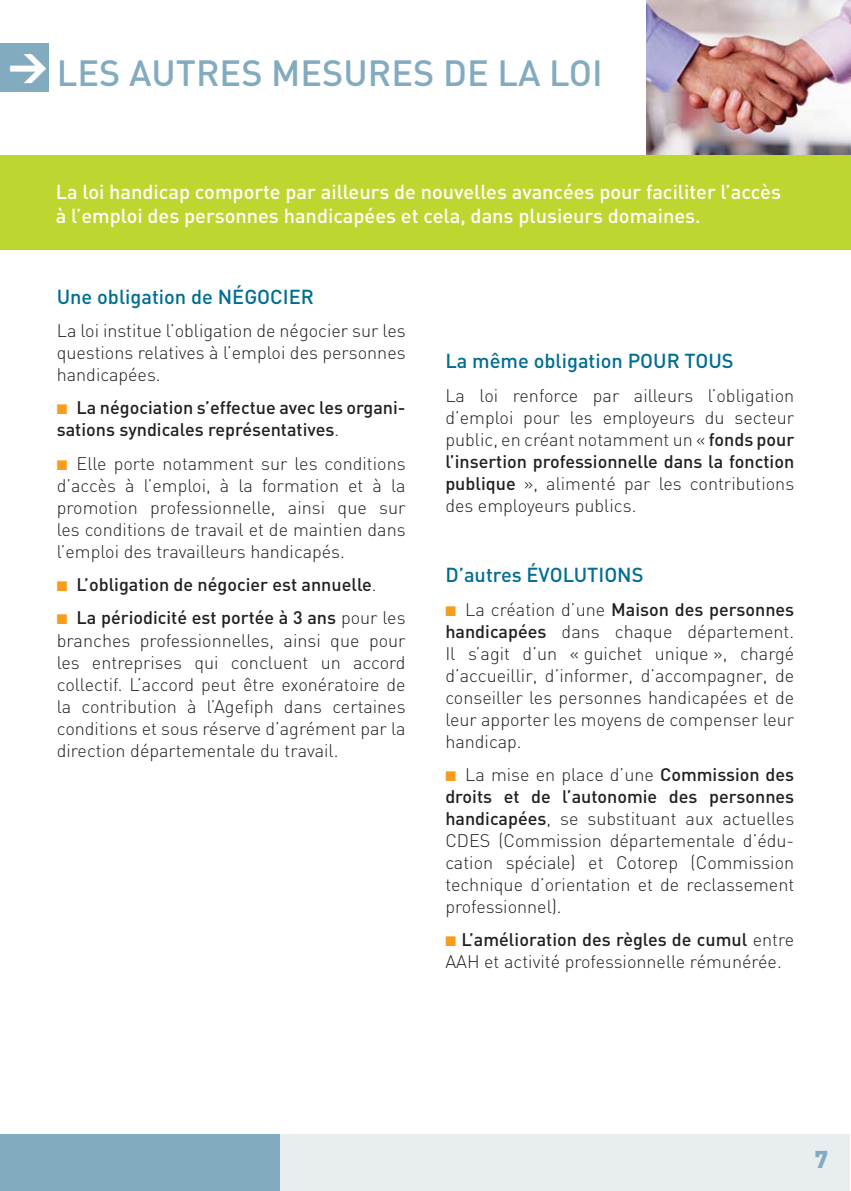
<style>
.page{position:relative;width:851px;height:1191px;background:#fff}
.page>*{position:absolute;margin:0;border:0;box-sizing:border-box;transform-origin:0 0}
.t1{font:500 36px "DIN";color:#82abc0}
.t2{font:900 24px "DIN";color:#82abc0}
.t3{font:500 20px/24px "DIN";color:#fff}
.t4{font:500 20px "DIN";color:#006d92}
.t5{font:300 18px/22px "DIN";color:#231f20;text-align:justify}
.t6{font:500 18px/22px "DIN";color:#231f20}
.s1{color:#f99c1c}
.s2{font-weight:300}
.s3{font-weight:500}
</style>
<div class="page">
<img style="left:646px;top:0;width:204px;height:155px">
<div style="left:0;top:1134px;width:849px;height:57px;background:#e8edf0"></div>
<div style="left:0;top:1134px;width:280px;height:57px;background:#82abc0"></div>
<div style="left:0;top:155px;width:850px;height:94px;background:#bed630"></div>
<div style="left:0;top:44px;width:48px;height:48px;background:#82abc0"></div>
<h1 class="t1" style="left:8px;top:58px;width:595px"><sup>&gt;</sup> LES AUTRES MESURES DE LA LOI</h1>
<p class="t3" style="left:56px;top:180px;width:726px">La loi handicap comporte par ailleurs de nouvelles avancées pour faciliter l’accès à l’emploi des personnes handicapées et cela, dans plusieurs domaines.</p>
<p class="t4" style="left:57px;top:288px;width:258px">Une obligation de NÉGOCIER</p>
<p class="t5" style="left:57px;top:321px;width:350px">La loi institue l’obligation de négocier sur les questions relatives à l’emploi des personnes handicapées.</p>
<p class="t6" style="left:57px;top:398px;width:350px"><span class="s1">■</span> La négociation s’effectue avec les organi&shy;sations syndicales représentatives<span class="s2">.</span></p>
<p class="t5" style="left:57px;top:454px;width:350px"><span class="s1">■</span> Elle porte notamment sur les conditions d’accès à l’emploi, à la formation et à la promotion professionnelle, ainsi que sur les conditions de travail et de maintien dans l’emploi des travailleurs handicapés.</p>
<p class="t6" style="left:57px;top:575px;width:321px"><span class="s1">■</span> L’obligation de négocier est annuelle<span class="s2">.</span></p>
<p class="t5" style="left:57px;top:609px;width:350px"><span class="s1">■</span> <span class="s3">La périodicité est portée à 3 ans</span> pour les branches professionnelles, ainsi que pour les entreprises qui concluent un accord collectif. L’accord peut être exonératoire de la contribution à l’Agefiph dans certaines conditions et sous réserve d’agrément par la direction départementale du travail.</p>
<p class="t4" style="left:445px;top:352px;width:290px">La même obligation POUR TOUS</p>
<p class="t5" style="left:445px;top:386px;width:350px">La loi renforce par ailleurs l’obligation d’emploi pour les employeurs du secteur public, en créant notamment un « <span class="s3">fonds pour l’insertion professionnelle dans la fonction publique</span> », alimenté par les contributions des employeurs publics.</p>
<p class="t4" style="left:445px;top:566px;width:200px">D’autres ÉVOLUTIONS</p>
<p class="t5" style="left:445px;top:600px;width:350px"><span class="s1">■</span> La création d’une <span class="s3">Maison des personnes handicapées</span> dans chaque département.<br>Il s’agit d’un « guichet unique », chargé d’accueillir, d’informer, d’accompagner, de conseiller les personnes handicapées et de leur apporter les moyens de compenser leur handicap.</p>
<p class="t5" style="left:445px;top:765px;width:350px"><span class="s1">■</span> La mise en place d’une <span class="s3">Commission des droits et de l’autonomie des personnes handicapées</span>, se substituant aux actuelles CDES (Commission départementale d’édu&shy;cation spéciale) et Cotorep (Commission technique d’orientation et de reclassement professionnel).</p>
<p class="t5" style="left:445px;top:931px;width:350px"><span class="s1">■</span> <span class="s3">L’amélioration des règles de cumul</span> entre<br>AAH et activité professionnelle rémunérée.</p>
<h2 class="t2" style="left:814px;top:1148px;width:15px">7</h2>
</div>
